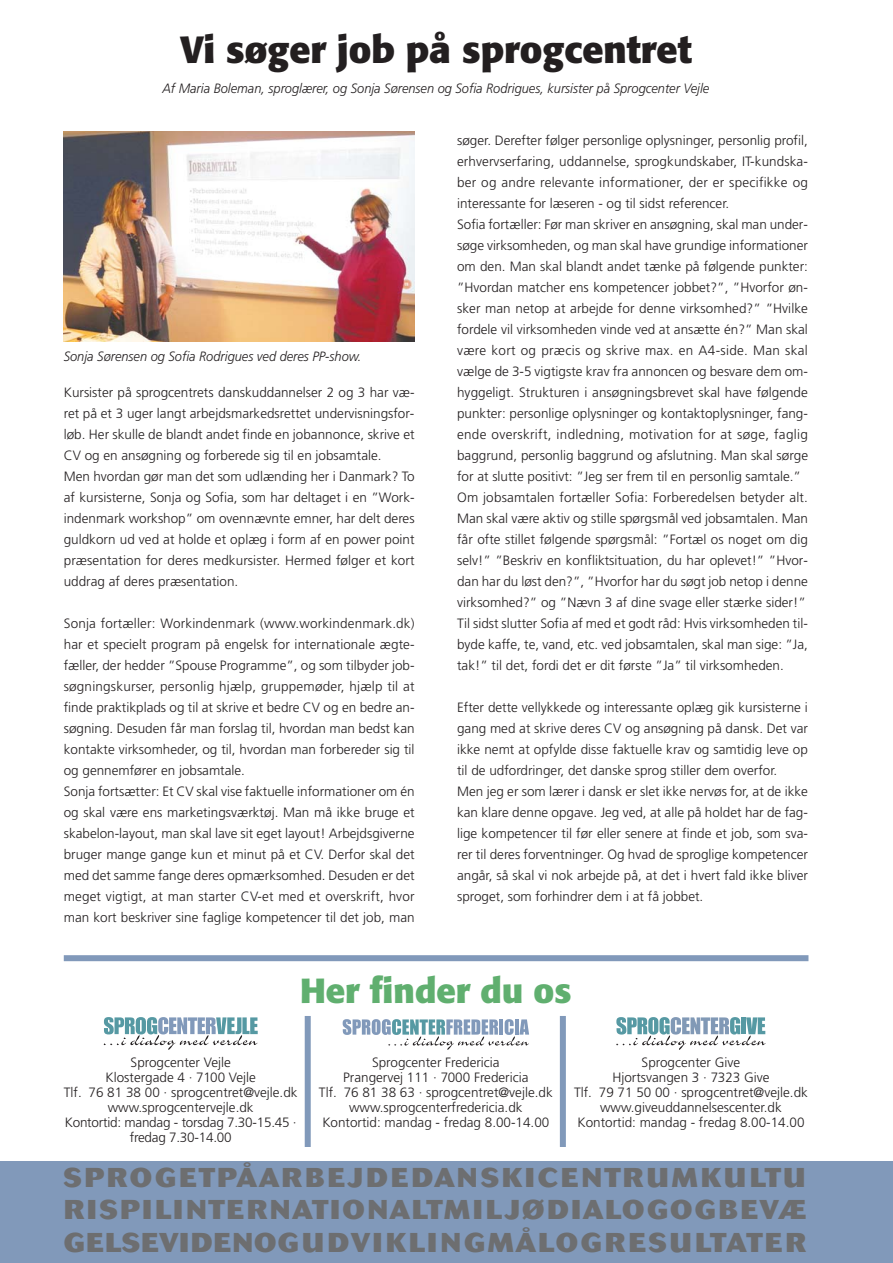
<style>
.page{position:relative;width:893px;height:1263px;background:#fff}
.page>*{position:absolute;margin:0;border:0;box-sizing:border-box;transform-origin:0 0}
.t1{font:700 37.5px "Formata";color:#231f20}
.t2{font:700 34.5px "Formata";color:#60af6f}
.t3{font:800 27px/32.4px "Cosmos";letter-spacing:.075em;color:#6d6e70;text-align:justify}
.t4{font:300 13.5px/21px "Frutiger";color:#231f20}
.t5{font:italic 300 13.5px "Frutiger";color:#231f20;scale:.95 1}
</style>
<div class="page">
<div style="left:0;top:1161px;width:893px;height:102px;background:#8199ba"></div>
<svg style="left:104px;top:1017px;width:154px;height:33px"></svg>
<svg style="left:343px;top:1019px;width:186px;height:31px"></svg>
<svg style="left:616px;top:1017px;width:150px;height:33px"></svg>
<div style="left:305px;top:1016px;width:6px;height:131px;background:#8199ba"></div>
<div style="left:560px;top:1016px;width:6px;height:131px;background:#8199ba"></div>
<div style="left:64px;top:955px;width:744px;height:6px;background:#8199ba"></div>
<img style="left:64px;top:132px;width:351px;height:210px">
<h1 class="t1" style="left:180px;top:33px;width:513px">Vi søger job på sprogcentret</h1>
<p class="t5" style="left:162px;top:83px;width:577px">Af Maria Boleman, sproglærer, og Sonja Sørensen og Sofia Rodrigues, kursister på Sprogcenter Vejle</p>
<p class="t5" style="left:64px;top:350px;width:315px">Sonja Sørensen og Sofia Rodrigues ved deres PP-show.</p>
<p class="t4" style="left:64px;top:383px;width:352px">Kursister på sprogcentrets danskuddannelser 2 og 3 har væ&shy;ret på et 3 uger langt arbejdsmarkedsrettet undervisningsfor&shy;løb. Her skulle de blandt andet finde en jobannonce, skrive et CV og en ansøgning og forberede sig til en jobsamtale.<br>Men hvordan gør man det som udlænding her i Danmark? To af kursisterne, Sonja og Sofia, som har deltaget i en ”Work&shy;indenmark workshop” om ovennævnte emner, har delt deres guldkorn ud ved at holde et oplæg i form af en power point præsentation for deres medkursister. Hermed følger et kort uddrag af deres præsentation.</p>
<p class="t4" style="left:64px;top:614px;width:352px">Sonja fortæller: Workindenmark (www.workindenmark.dk) har et specielt program på engelsk for internationale ægte&shy;fæller, der hedder ”Spouse Programme”, og som tilbyder job&shy;søgningskurser, personlig hjælp, gruppemøder, hjælp til at finde praktikplads og til at skrive et bedre CV og en bedre an&shy;søgning. Desuden får man forslag til, hvordan man bedst kan kontakte virksomheder, og til, hvordan man forbereder sig til og gennemfører en jobsamtale.<br>Sonja fortsætter: Et CV skal vise faktuelle informationer om én og skal være ens marketingsværktøj. Man må ikke bruge et skabelon-layout, man skal lave sit eget layout! Arbejdsgiverne bruger mange gange kun et minut på et CV. Derfor skal det med det samme fange deres opmærksomhed. Desuden er det meget vigtigt, at man starter CV-et med et overskrift, hvor man kort beskriver sine faglige kompetencer til det job, man</p>
<p class="t4" style="left:457px;top:131px;width:352px">søger. Derefter følger personlige oplysninger, personlig profil, erhvervserfaring, uddannelse, sprogkundskaber, IT-kundska&shy;ber og andre relevante informationer, der er specifikke og interessante for læseren - og til sidst referencer.<br>Sofia fortæller: Før man skriver en ansøgning, skal man under&shy;søge virksomheden, og man skal have grundige informationer om den. Man skal blandt andet tænke på følgende punkter: ”Hvordan matcher ens kompetencer jobbet?”, ”Hvorfor øn&shy;sker man netop at arbejde for denne virksomhed?” ”Hvilke fordele vil virksomheden vinde ved at ansætte én?” Man skal være kort og præcis og skrive max. en A4-side. Man skal vælge de 3-5 vigtigste krav fra annoncen og besvare dem om&shy;hyggeligt. Strukturen i ansøgningsbrevet skal have følgende punkter: personlige oplysninger og kontaktoplysninger, fang&shy;ende overskrift, indledning, motivation for at søge, faglig baggrund, personlig baggrund og afslutning. Man skal sørge for at slutte positivt: ”Jeg ser frem til en personlig samtale.” Om jobsamtalen fortæller Sofia: Forberedelsen betyder alt.<br>Man skal være aktiv og stille spørgsmål ved jobsamtalen. Man får ofte stillet følgende spørgsmål: ”Fortæl os noget om dig selv!” ”Beskriv en konfliktsituation, du har oplevet!” ”Hvor&shy;dan har du løst den?”, ”Hvorfor har du søgt job netop i denne virksomhed?” og ”Nævn 3 af dine svage eller stærke sider!” Til sidst slutter Sofia af med et godt råd: Hvis virksomheden til&shy;byde kaffe, te, vand, etc. ved jobsamtalen, skal man sige: ”Ja, tak!” til det, fordi det er dit første ”Ja” til virksomheden.</p>
<p class="t4" style="left:457px;top:698px;width:352px">Efter dette vellykkede og interessante oplæg gik kursisterne i gang med at skrive deres CV og ansøgning på dansk. Det var ikke nemt at opfylde disse faktuelle krav og samtidig leve op til de udfordringer, det danske sprog stiller dem overfor.<br>Men jeg er som lærer i dansk er slet ikke nervøs for, at de ikke kan klare denne opgave. Jeg ved, at alle på holdet har de fag&shy;lige kompetencer til før eller senere at finde et job, som sva&shy;rer til deres forventninger. Og hvad de sproglige kompetencer angår, så skal vi nok arbejde på, at det i hvert fald ikke bliver sproget, som forhindrer dem i at få jobbet.</p>
<h2 class="t2" style="left:300px;top:975px;width:273px">Her finder du os</h2>
<p class="t4" style="left:64px;top:1055px;width:235px;line-height:15px;text-align:center">Sprogcenter Vejle<br>Klostergade 4 · 7100 Vejle<br>Tlf. 76 81 38 00 · sprogcentret@vejle.dk www.sprogcentervejle.dk<br>Kontortid: mandag - torsdag 7.30-15.45 · fredag 7.30-14.00</p>
<p class="t4" style="left:319px;top:1055px;width:235px;line-height:15px;text-align:center">Sprogcenter Fredericia<br>Prangervej 111 · 7000 Fredericia<br>Tlf. 76 81 38 63 · sprogcentret@vejle.dk www.sprogcenterfredericia.dk Kontortid: mandag - fredag 8.00-14.00</p>
<p class="t4" style="left:574px;top:1055px;width:235px;line-height:15px;text-align:center">Sprogcenter Give<br>Hjortsvangen 3 · 7323 Give<br>Tlf. 79 71 50 00 · sprogcentret@vejle.dk www.giveuddannelsescenter.dk<br>Kontortid: mandag - fredag 8.00-14.00</p>
<h3 class="t3" style="left:64px;top:1163px;width:744px">SPROGETPÅARBEJDEDANSKICENTRUMKULTU RISPILINTERNATIONALTMILJØDIALOGOGBEVÆ GELSEVIDENOGUDVIKLINGMÅLOGRESULTATER</h3>
</div>
